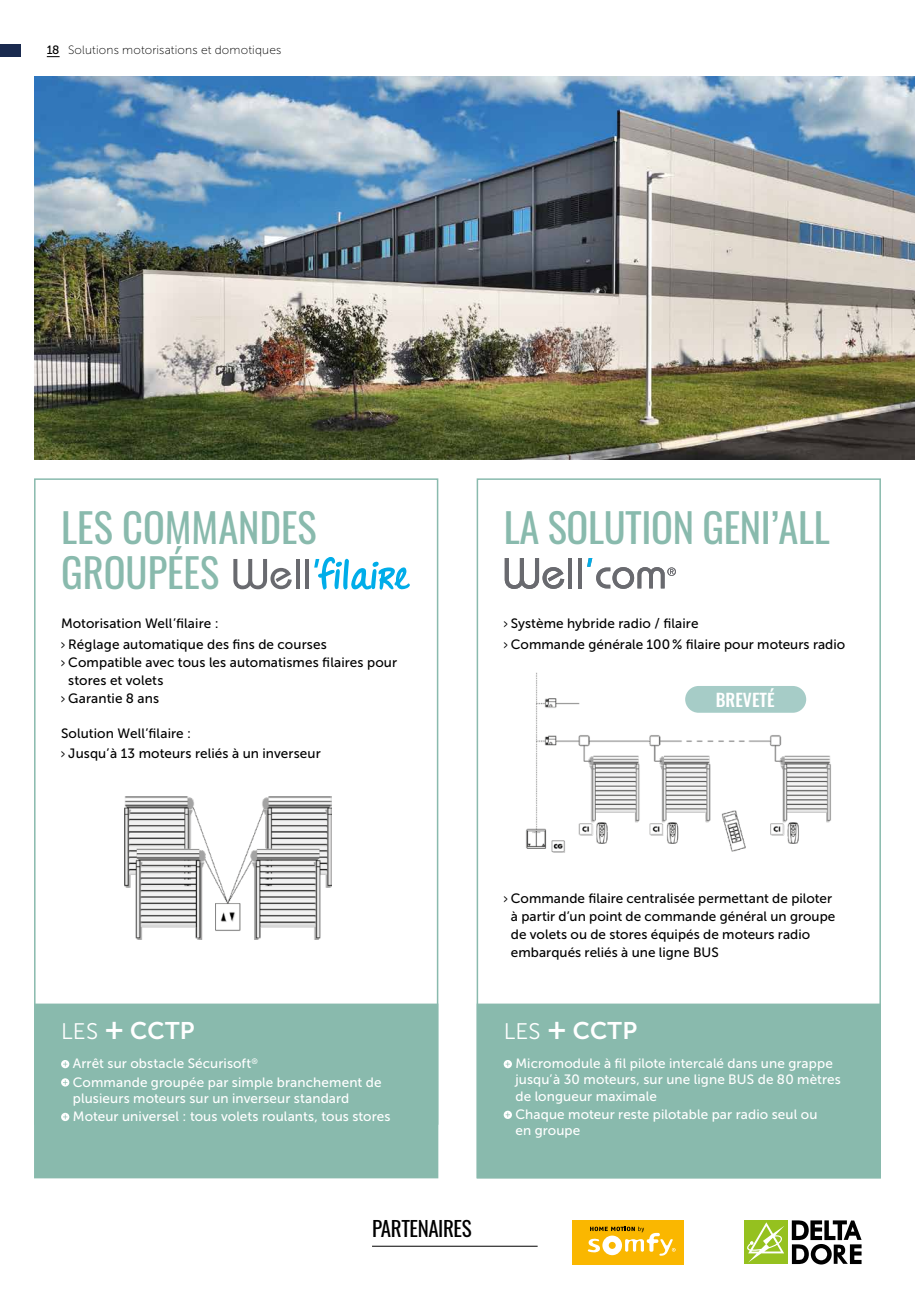
<style>
.page{position:relative;width:915px;height:1297px;background:#fff}
.page>*{position:absolute;margin:0;border:0;box-sizing:border-box;transform-origin:0 0}
.t1{font:40.5px/45px "Oswald";color:#89baad}
.t2{font:24px "Museo Sans 700";letter-spacing:.01em;color:#fff}
.t3{font:21px "Oswald";letter-spacing:-.02em;color:#000}
.t4{font:500 17.55px "Oswald";color:#fff}
.t5{font:13.5px/16.2px "Museo Sans 500";letter-spacing:.01em;color:#fff}
.t6{font:13.5px/18px "Museo Sans 500";letter-spacing:.005em;color:#000;scale:.5 1}
.t7{font:13.5px/20.1px "Museo Sans 500";letter-spacing:.005em;color:#000}
.t8{font:12px "Museo Sans 100";letter-spacing:.015em;color:#000}
.t9{font:12px "Museo Sans 500";color:#000}
.s1{font-family:"Museo Sans 300";font-size:22.5px}
.s2{font-size:30px}
</style>
<div class="page">
<img style="left:125px;top:796px;width:207px;height:144px">
<div style="left:35px;top:1004px;width:402px;height:174px;background:#89baad"></div>
<svg style="left:61px;top:1060px;width:8px;height:8px"></svg>
<svg style="left:63px;top:1062px;width:4px;height:4px"></svg>
<div style="left:61px;top:1078px;width:8px;height:8px;background:#fff;border-radius:50%"></div>
<svg style="left:63px;top:1080px;width:4px;height:5px"></svg>
<svg style="left:61px;top:1113px;width:8px;height:8px"></svg>
<svg style="left:63px;top:1114px;width:4px;height:5px"></svg>
<div style="left:34px;top:1003px;width:404px;height:175px;border:2px solid #89baad"></div>
<div style="left:477px;top:1004px;width:402px;height:174px;background:#89baad"></div>
<svg style="left:503px;top:1060px;width:8px;height:8px"></svg>
<svg style="left:505px;top:1062px;width:5px;height:4px"></svg>
<svg style="left:503px;top:1111px;width:8px;height:8px"></svg>
<svg style="left:505px;top:1112px;width:5px;height:5px"></svg>
<div style="left:476px;top:1003px;width:404px;height:175px;border:2px solid #89baad"></div>
<hr style="left:372px;top:1246px;width:165px;height:1px;background:#000">
<div style="left:572px;top:1220px;width:111px;height:44px;background:#fab700"></div>
<svg style="left:587px;top:1227px;width:88px;height:29px"></svg>
<svg style="left:791px;top:1220px;width:70px;height:44px"></svg>
<div style="left:743px;top:1220px;width:44px;height:44px;background:#95c11f"></div>
<svg style="left:747px;top:1222px;width:37px;height:40px"></svg>
<img style="left:34px;top:77px;width:880px;height:382px">
<svg style="left:233px;top:559px;width:58px;height:30px"></svg>
<svg style="left:296px;top:559px;width:3px;height:30px"></svg>
<hr style="left:305px;top:559px;width:4px;height:30px;background:#696a6f">
<svg style="left:314px;top:557px;width:95px;height:33px"></svg>
<svg style="left:504px;top:558px;width:60px;height:31px"></svg>
<hr style="left:568px;top:558px;width:4px;height:30px;background:#696a6f">
<svg style="left:578px;top:558px;width:3px;height:30px"></svg>
<svg style="left:587px;top:558px;width:88px;height:31px"></svg>
<img style="left:526px;top:672px;width:305px;height:181px">
<div style="left:685px;top:686px;width:120px;height:27px;background:#a6ccc7;border-radius:13px"></div>
<div style="left:0;top:45px;width:21px;height:12px;background:#1a2a4f"></div>
<svg style="left:47px;top:56px;width:13px;height:1px"></svg>
<p class="t9" style="left:47px;top:43px;width:14px">18</p>
<p class="t8" style="left:68px;top:43px;width:215px">Solutions motorisations et domotiques</p>
<h1 class="t1" style="left:61px;top:501px;width:257px">LES COMMANDES<br>GROUPÉES</h1>
<p class="t7" style="left:61px;top:614px;width:267px">Motorisation Well’filaire :<br>&gt; Réglage automatique des fins de courses</p>
<p class="t6" style="left:61px;top:653px;width:673px">&gt; Compatible avec tous les automatismes filaires pour</p>
<p class="t7" style="left:68px;top:670px;width:97px">stores et volets</p>
<p class="t6" style="left:61px;top:689px;width:198px">&gt; Garantie 8 ans</p>
<p class="t7" style="left:61px;top:723px;width:261px">Solution Well’filaire :<br>&gt; Jusqu’à 13 moteurs reliés à un inverseur</p>
<h1 class="t1" style="left:503px;top:501px;width:327px">LA SOLUTION GENI’ALL</h1>
<p class="t6" style="left:503px;top:614px;width:684px;line-height:20.1px">&gt; Système hybride radio / filaire<br>&gt; Commande générale 100 % filaire pour moteurs radio</p>
<p class="t4" style="left:715px;top:684px;width:60px">BREVETÉ</p>
<h2 class="t2" style="left:61px;top:1018px;width:135px"><span class="s1">LES</span> <span class="s2">+</span> CCTP</h2>
<p class="t5" style="left:73px;top:1054px;width:310px;line-height:18.3px">Arrêt sur obstacle Sécurisoft<sup>®<br></sup>Commande groupée par simple branchement de</p>
<p class="t5" style="left:73px;top:1089px;width:319px;line-height:18.3px">plusieurs moteurs sur un inverseur standard<br>Moteur universel : tous volets roulants, tous stores</p>
<h3 class="t3" style="left:372px;top:1210px;width:101px">PARTENAIRES</h3>
<p class="t6" style="left:510px;top:889px;width:650px;text-indent:-7px">&gt; Commande filaire centralisée permettant de piloter à partir d’un point de commande général un groupe de volets ou de stores équipés de moteurs radio embarqués reliés à une ligne BUS</p>
<h2 class="t2" style="left:503px;top:1018px;width:135px"><span class="s1">LES</span> <span class="s2">+</span> CCTP</h2>
<p class="t5" style="left:515px;top:1055px;width:327px">Micromodule à fil pilote intercalé dans une grappe jusqu’à 30 moteurs, sur une ligne BUS de 80 mètres de longueur maximale</p>
<p class="t5" style="left:515px;top:1106px;width:303px">Chaque moteur reste pilotable par radio seul ou en groupe</p>
</div>
